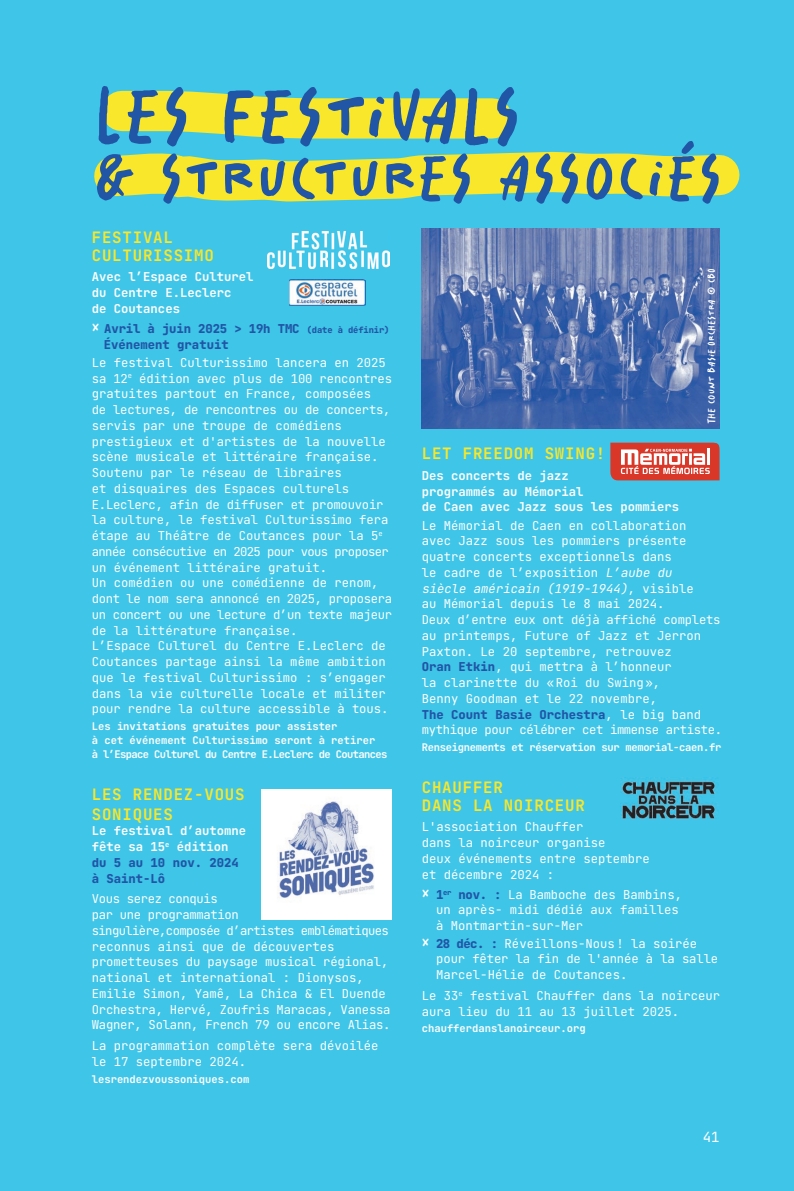
<style>
.page{position:relative;width:794px;height:1191px;background:#3fc5e8}
.page>*{position:absolute;margin:0;border:0;box-sizing:border-box;transform-origin:0 0}
.t1{font:78.75px "Salted";color:#2155a5}
.t2{font:66.5px "Salted";color:#2155a5}
.t3{font:15.75px/17.5px "Jet Brains Mono";letter-spacing:.05em;color:#f8e72a}
.t4{font:14px "Jet Brains Mono";color:#fff}
.t5{font:12.25px/15.8px "Jet Brains Mono";color:#fff}
.t6{font:12.25px/15.8px "Jet Brains Mono";letter-spacing:-.02em;color:#fff}
.t7{font:12.25px/15.8px "Jet Brains Mono";letter-spacing:-.005em;color:#2155a5}
.t8{font:10.5px/14px "Jet Brains Mono";color:#fff}
.t9{font:10.5px "Jet Brains Mono";letter-spacing:-.03em;color:#fff}
.t10{font:10.5px "Salted";color:#fff}
.s1{font-family:"Salted";font-size:14px;color:#fff}
.s2{font-size:8.75px}
.s3{color:#2155a5}
.s4{font-style:italic}
.s5{font-family:"Salted";font-size:14px}
</style>
<div class="page">
<svg style="left:101px;top:90px;width:412px;height:37px"></svg>
<svg style="left:94px;top:127px;width:646px;height:75px"></svg>
<img style="left:267px;top:231px;width:122px;height:37px">
<img style="left:261px;top:789px;width:130px;height:130px">
<img style="left:621px;top:778px;width:97px;height:41px">
<img style="left:422px;top:228px;width:297px;height:200px">
<img style="left:289px;top:279px;width:76px;height:26px">
<svg style="left:610px;top:442px;width:109px;height:38px"></svg>
<h1 class="t1" style="left:93px;top:64px;width:431px">Les festivals</h1>
<h2 class="t2" style="left:93px;top:134px;width:632px">&amp; structures associés</h2>
<p class="t3" style="left:92px;top:229px;width:124px">FESTIVAL<br>CULTURISSIMO</p>
<p class="t5" style="left:92px;top:269px;width:163px">Avec l’Espace Culturel du Centre E.Leclerc<br>de Coutances</p>
<p class="t7" style="left:104px;top:320px;width:287px;text-indent:-12px"><span class="s1">×</span> Avril à juin 2025 &gt; 19h TMC <span class="s2">(date à définir)<br></span>Événement gratuit</p>
<p class="t5" style="left:92px;top:354px;width:302px">Le festival Culturissimo lancera en 2025 sa 12<sup>e</sup> édition avec plus de 100 rencontres gratuites partout en France, composées<br>de lectures, de rencontres ou de concerts, servis par une troupe de comédiens prestigieux et d'artistes de la nouvelle scène musicale et littéraire française.<br>Soutenu par le réseau de libraires<br>et disquaires des Espaces culturels E.Leclerc, afin de diffuser et promouvoir la culture, le festival Culturissimo fera étape au Théâtre de Coutances pour la 5<sup>e </sup>année consécutive en 2025 pour vous proposer un événement littéraire gratuit.<br>Un comédien ou une comédienne de renom, dont le nom sera annoncé en 2025, proposera un concert ou une lecture d’un texte majeur de la littérature française.<br>L’Espace Culturel du Centre E.Leclerc de Coutances partage ainsi la même ambition que le festival Culturissimo : s’engager dans la vie culturelle locale et militer pour rendre la culture accessible à tous.</p>
<p class="t8" style="left:92px;top:719px;width:297px">Les invitations gratuites pour assister<br>à cet événement Culturissimo seront à retirer<br>à l’Espace Culturel du Centre E.Leclerc de Coutances</p>
<p class="t3" style="left:92px;top:785px;width:154px;line-height:19.2px">LES RENDEZ-VOUS<br>SONIQUES</p>
<p class="t5" style="left:92px;top:823px;width:156px">Le festival d’automne fête sa 15<sup>e</sup> édition<br><span class="s3">du 5 au 10 nov. 2024 à Saint-Lô</span></p>
<p class="t6" style="left:92px;top:891px;width:300px">Vous serez conquis<br>par une programmation<br>singulière,composée d’artistes emblématiques reconnus ainsi que de découvertes prometteuses du paysage musical régional, national et international : Dionysos, Emilie Simon, Yamê, La Chica &amp; El Duende Orchestra, Hervé, Zoufris Maracas, Vanessa Wagner, Solann, French 79 ou encore Alias.</p>
<p class="t5" style="left:92px;top:1037px;width:288px">La programmation complète sera dévoilée le 17 septembre 2024.</p>
<p class="t8" style="left:92px;top:1072px;width:159px">lesrendezvoussoniques.com</p>
<p class="t10" style="left:704px;top:424px;width:157px;rotate:-90deg">The Count Basie Orchestra © CBO</p>
<p class="t3" style="left:422px;top:445px;width:185px">LET FREEDOM SWING!</p>
<p class="t5" style="left:422px;top:467px;width:259px">Des concerts de jazz<br>programmés au Mémorial<br>de Caen avec Jazz sous les pommiers</p>
<p class="t5" style="left:422px;top:517px;width:302px">Le Mémorial de Caen en collaboration<br>avec Jazz sous les pommiers présente quatre concerts exceptionnels dans<br>le cadre de l’exposition <span class="s4">L’aube du siècle américain (1919-1944)</span>, v i s i b l e<br>au Mémorial depuis le 8 mai 2024.<br>Deux d’entre eux ont déjà affiché complets au printemps, Future of Jazz et Jerron Paxton. Le 20 septembre, retrouvez<br><span class="s3">Oran Etkin</span>, qui mettra à l’honneur<br>la clarinette du « Roi du Swing »,<br>Benny Goodman et le 22 novembre,<br><span class="s3">The Count Basie Orchestra</span>, le big band mythique pour célébrer cet immense artiste.</p>
<p class="t9" style="left:422px;top:740px;width:301px">Renseignements et réservation sur memorial-caen.fr</p>
<p class="t3" style="left:422px;top:778px;width:165px">CHAUFFER<br>DANS LA NOIRCEUR</p>
<p class="t5" style="left:422px;top:819px;width:229px">L'association Chauffer<br>dans la noirceur organise<br>deux événements entre septembre et décembre 2024 :</p>
<p class="t5" style="left:436px;top:886px;width:247px;text-indent:-14px"><span class="s5">×</span> <span class="s3">1</span><sup>er</sup> <span class="s3">nov. :</span> La Bamboche des Bambins, un après- midi dédié aux familles à Montmartin-sur-Mer</p>
<p class="t5" style="left:436px;top:935px;width:283px;text-indent:-14px"><span class="s5">×</span> <span class="s3">28 déc. :</span> Réveillons-Nous ! la soirée pour fêter la fin de l'année à la salle<br>Marcel-Hélie de Coutances.</p>
<p class="t5" style="left:422px;top:987px;width:300px">Le 33<sup>e</sup> festival Chauffer dans la noirceur aura lieu du 11 au 13 juillet 2025.</p>
<p class="t8" style="left:422px;top:1021px;width:165px">chaufferdanslanoirceur.org</p>
<p class="t4" style="left:702px;top:1128px;width:18px">41</p>
</div>
